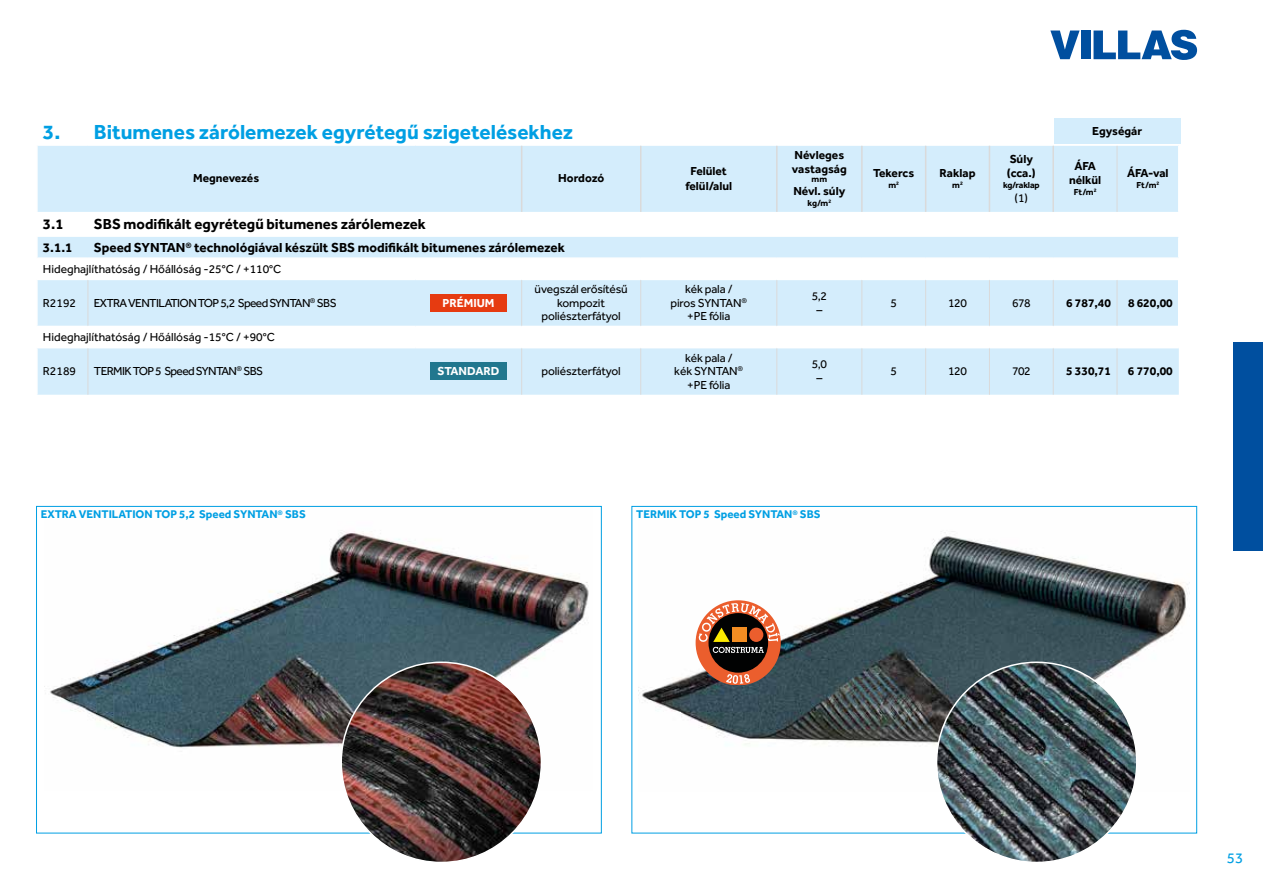
<style>
.page{position:relative;width:1263px;height:893px;background:#fff}
.page>*{position:absolute;margin:0;border:0;box-sizing:border-box;transform-origin:0 0}
.t1{font:700 21px "Effra";color:#009fe3}
.t2{font:700 15px "Effra";color:#000}
.t3{font:15px "Effra";color:#009fe3}
.t4{font:700 13.5px "Effra";color:#000}
.t5{font:12px/13.5px "Effra";letter-spacing:-.01em;color:#000;text-align:center}
.t6{font:700 12px/14.4px "Effra";color:#000;text-align:center}
.t7{font:12px "Effra";letter-spacing:-.05em;color:#000}
.t8{font:700 12px "Effra";color:#fff}
.t9{font:700 11.55px "Effra";color:#009fe3}
.t10{font:700 9px "Effra";letter-spacing:-.02em;color:#000}
</style>
<div class="page">
<div style="left:1233px;top:342px;width:30px;height:209px;background:#004f9f"></div>
<svg style="left:1050px;top:31px;width:29px;height:28px"></svg>
<div style="left:1081px;top:31px;width:10px;height:28px;background:#004f9f"></div>
<svg style="left:1093px;top:30px;width:104px;height:30px"></svg>
<img style="left:50px;top:531px;width:539px;height:258px">
<img style="left:642px;top:531px;width:548px;height:214px">
<img style="left:341px;top:662px;width:200px;height:200px;border-radius:100px">
<img style="left:936px;top:662px;width:201px;height:200px;border-radius:100px">
<div style="left:696px;top:600px;width:85px;height:85px;background:#eb5e2d;border-radius:50%"></div>
<div style="left:708px;top:613px;width:60px;height:60px;background:#010202;border-radius:50%"></div>
<svg style="left:698px;top:603px;width:82px;height:50px"></svg>
<svg style="left:726px;top:674px;width:24px;height:10px"></svg>
<svg style="left:38px;top:146px;width:1140px;height:111px;fill:#d4edfc"></svg>
<svg style="left:38px;top:280px;width:1141px;height:115px;fill:#d4edfc"></svg>
<hr style="left:36px;top:326px;width:52px;height:1px;background:#fff">
<hr style="left:88px;top:326px;width:327px;height:1px;background:#fff">
<hr style="left:415px;top:326px;width:107px;height:1px;background:#fff">
<hr style="left:522px;top:326px;width:119px;height:1px;background:#fff">
<hr style="left:641px;top:326px;width:136px;height:1px;background:#fff">
<hr style="left:777px;top:326px;width:85px;height:1px;background:#fff">
<hr style="left:862px;top:326px;width:64px;height:1px;background:#fff">
<hr style="left:926px;top:326px;width:63px;height:1px;background:#fff">
<hr style="left:989px;top:326px;width:64px;height:1px;background:#fff">
<hr style="left:1053px;top:326px;width:64px;height:1px;background:#fff">
<hr style="left:1117px;top:326px;width:62px;height:1px;background:#fff">
<hr style="left:36px;top:347px;width:52px;height:1px;background:#fff">
<hr style="left:88px;top:347px;width:327px;height:1px;background:#fff">
<hr style="left:415px;top:347px;width:107px;height:1px;background:#fff">
<hr style="left:522px;top:347px;width:119px;height:1px;background:#fff">
<hr style="left:641px;top:347px;width:136px;height:1px;background:#fff">
<hr style="left:777px;top:347px;width:85px;height:1px;background:#fff">
<hr style="left:862px;top:347px;width:64px;height:1px;background:#fff">
<hr style="left:926px;top:347px;width:63px;height:1px;background:#fff">
<hr style="left:989px;top:347px;width:64px;height:1px;background:#fff">
<hr style="left:1053px;top:347px;width:64px;height:1px;background:#fff">
<hr style="left:1117px;top:347px;width:62px;height:1px;background:#fff">
<hr style="left:521px;top:146px;width:1px;height:66px;background:#dadada">
<hr style="left:640px;top:146px;width:1px;height:66px;background:#dadada">
<hr style="left:776px;top:146px;width:1px;height:66px;background:#dadada">
<hr style="left:861px;top:146px;width:2px;height:66px;background:#dadada">
<hr style="left:925px;top:146px;width:1px;height:66px;background:#dadada">
<hr style="left:989px;top:146px;width:1px;height:66px;background:#dadada">
<hr style="left:1052px;top:146px;width:2px;height:66px;background:#dadada">
<hr style="left:1117px;top:146px;width:1px;height:66px;background:#dadada">
<hr style="left:88px;top:280px;width:1px;height:46px;background:#dadada">
<hr style="left:521px;top:280px;width:1px;height:46px;background:#dadada">
<hr style="left:640px;top:280px;width:1px;height:46px;background:#dadada">
<hr style="left:776px;top:280px;width:1px;height:46px;background:#dadada">
<hr style="left:861px;top:280px;width:1px;height:46px;background:#dadada">
<hr style="left:925px;top:280px;width:1px;height:46px;background:#dadada">
<hr style="left:989px;top:280px;width:1px;height:46px;background:#dadada">
<hr style="left:1053px;top:280px;width:1px;height:46px;background:#dadada">
<hr style="left:1117px;top:280px;width:1px;height:46px;background:#dadada">
<hr style="left:88px;top:348px;width:1px;height:47px;background:#dadada">
<hr style="left:521px;top:348px;width:1px;height:47px;background:#dadada">
<hr style="left:640px;top:348px;width:1px;height:47px;background:#dadada">
<hr style="left:776px;top:348px;width:1px;height:47px;background:#dadada">
<hr style="left:861px;top:348px;width:1px;height:47px;background:#dadada">
<hr style="left:925px;top:348px;width:1px;height:47px;background:#dadada">
<hr style="left:989px;top:348px;width:1px;height:47px;background:#dadada">
<hr style="left:1053px;top:348px;width:1px;height:47px;background:#dadada">
<hr style="left:1117px;top:348px;width:1px;height:47px;background:#dadada">
<svg style="left:1180px;top:119px;width:1px;height:25px"></svg>
<div style="left:430px;top:294px;width:77px;height:17px;background:#e63b11"></div>
<div style="left:430px;top:363px;width:77px;height:17px;background:#21778e"></div>
<div style="left:1054px;top:118px;width:126px;height:26px;background:#d4edfc"></div>
<h1 class="t1" style="left:43px;top:119px;width:531px">3. Bitumenes zárólemezek egyrétegű szigetelésekhez</h1>
<p class="t6" style="left:193px;top:171px;width:68px">Megnevezés</p>
<p class="t6" style="left:558px;top:171px;width:48px">Hordozó</p>
<p class="t6" style="left:685px;top:164px;width:48px">Felület felül/alul</p>
<p class="t6" style="left:792px;top:148px;width:56px;line-height:13.5px;text-align:left">Névleges vastagság</p>
<p class="t10" style="left:811px;top:173px;width:17px">mm</p>
<p class="t6" style="left:793px;top:184px;width:53px">Névl. súly</p>
<p class="t10" style="left:807px;top:197px;width:25px">kg/m<sup>2</sup></p>
<p class="t6" style="left:873px;top:166px;width:43px">Tekercs</p>
<p class="t10" style="left:888px;top:179px;width:12px">m<sup>2</sup></p>
<p class="t6" style="left:940px;top:166px;width:37px">Raklap</p>
<p class="t10" style="left:952px;top:179px;width:12px">m<sup>2</sup></p>
<p class="t6" style="left:1007px;top:151px;width:30px;text-align:left">Súly (cca.)</p>
<p class="t10" style="left:1003px;top:179px;width:38px">kg/raklap</p>
<p class="t5" style="left:1014px;top:191px;width:15px">(1)</p>
<p class="t6" style="left:1092px;top:123px;width:51px">Egységár</p>
<p class="t6" style="left:1069px;top:159px;width:34px">ÁFA nélkül</p>
<p class="t10" style="left:1074px;top:186px;width:24px">Ft/m<sup>2</sup></p>
<p class="t6" style="left:1127px;top:166px;width:43px">ÁFA-val</p>
<p class="t10" style="left:1136px;top:179px;width:24px">Ft/m<sup>2</sup></p>
<p class="t2" style="left:43px;top:215px;width:22px">3.1</p>
<p class="t2" style="left:94px;top:215px;width:333px">SBS modifikált egyrétegű bitumenes zárólemezek</p>
<p class="t4" style="left:43px;top:239px;width:31px">3.1.1</p>
<p class="t4" style="left:94px;top:239px;width:472px">Speed SYNTAN<sup>®</sup> technológiával készült SBS modifikált bitumenes zárólemezek</p>
<p class="t5" style="left:43px;top:262px;width:240px">Hideghajlíthatóság / Hőállóság -25°C / +110°C</p>
<p class="t5" style="left:43px;top:296px;width:35px">R2192</p>
<p class="t7" style="left:94px;top:296px;width:244px">EXTRA VENTILATION TOP 5,2 Speed SYNTAN<sup>®</sup> SBS</p>
<p class="t8" style="left:442px;top:296px;width:53px">PRÉMIUM</p>
<p class="t5" style="left:535px;top:283px;width:95px">üvegszál erősítésű kompozit poliészterfátyol</p>
<p class="t5" style="left:670px;top:283px;width:78px">kék pala /<br>piros SYNTAN<sup>® </sup>+PE fólia</p>
<p class="t5" style="left:812px;top:289px;width:17px">5,2 –</p>
<p class="t5" style="left:890px;top:296px;width:8px">5</p>
<p class="t5" style="left:948px;top:296px;width:20px">120</p>
<p class="t5" style="left:1012px;top:296px;width:20px">678</p>
<p class="t6" style="left:1066px;top:295px;width:46px">6 787,40</p>
<p class="t6" style="left:1128px;top:295px;width:46px">8 620,00</p>
<p class="t5" style="left:43px;top:330px;width:233px">Hideghajlíthatóság / Hőállóság -15°C / +90°C</p>
<p class="t5" style="left:43px;top:364px;width:35px">R2189</p>
<p class="t7" style="left:94px;top:364px;width:171px">TERMIK TOP 5 Speed SYNTAN<sup>®</sup> SBS</p>
<p class="t8" style="left:438px;top:364px;width:63px">STANDARD</p>
<p class="t5" style="left:541px;top:364px;width:81px">poliészterfátyol</p>
<p class="t5" style="left:674px;top:351px;width:71px">kék pala /<br>kék SYNTAN<sup>® </sup>+PE fólia</p>
<p class="t5" style="left:812px;top:358px;width:17px">5,0 –</p>
<p class="t5" style="left:890px;top:364px;width:8px">5</p>
<p class="t5" style="left:948px;top:364px;width:20px">120</p>
<p class="t5" style="left:1012px;top:364px;width:20px">702</p>
<p class="t6" style="left:1066px;top:364px;width:46px">5 330,71</p>
<p class="t6" style="left:1128px;top:364px;width:46px">6 770,00</p>
<p class="t9" style="left:41px;top:507px;width:266px">EXTRA VENTILATION TOP 5,2 Speed SYNTAN<sup>®</sup> SBS</p>
<p class="t9" style="left:636px;top:507px;width:186px">TERMIK TOP 5 Speed SYNTAN<sup>®</sup> SBS</p>
<p class="t3" style="left:1227px;top:849px;width:18px">53</p>
</div>
